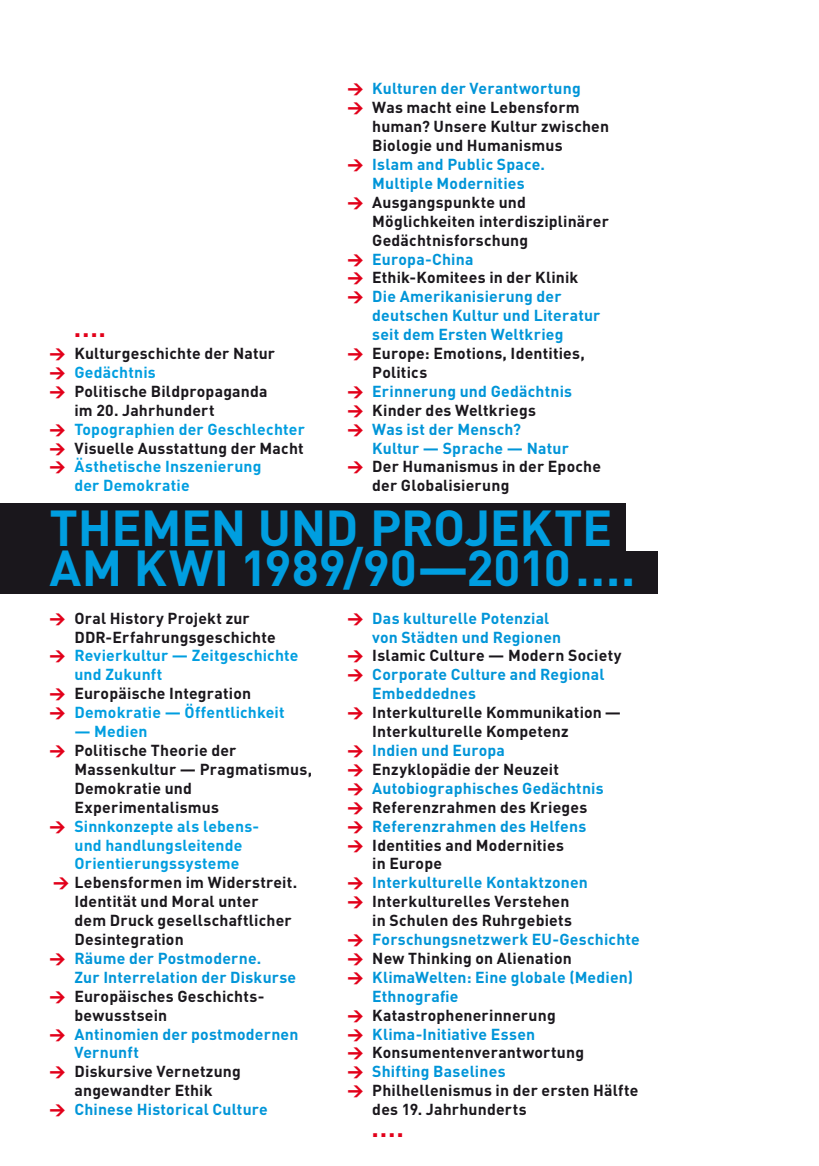
<style>
.page{position:relative;width:819px;height:1166px;background:#fff}
.page>*{position:absolute;margin:0;border:0;box-sizing:border-box;transform-origin:0 0}
.t1{font:700 49.88px/40.2px "FFDIN";letter-spacing:-.01em;color:#009ee0}
.t2{font:900 21px "FFDIN";color:#e2001a}
.t3{font:700 15.75px "FFDIN";letter-spacing:.01em;color:#1a171c}
.t4{font:700 15.75px "FFDIN";letter-spacing:.01em;color:#0095d8}
.t5{font:700 15.75px "FFDIN";letter-spacing:.015em;color:#009ee0}
.s1{font-weight:900;color:#e2001a}
</style>
<div class="page">
<div style="left:0;top:504px;width:625px;height:88px;background:#1a171c"></div>
<div style="left:0;top:551px;width:658px;height:42px;background:#1a171c"></div>
<p class="t4" style="left:347px;top:78px;width:235px"><span class="s1">&gt;</span> Kulturen der Verantwortung</p>
<p class="t3" style="left:347px;top:97px;width:234px"><span class="s1">&gt;</span> Was macht eine Lebensform</p>
<p class="t3" style="left:372px;top:116px;width:238px">human? Unsere Kultur zwischen</p>
<p class="t3" style="left:372px;top:135px;width:192px">Biologie und Humanismus</p>
<p class="t4" style="left:347px;top:154px;width:199px"><span class="s1">&gt;</span> Islam and Public Space.</p>
<p class="t4" style="left:372px;top:173px;width:154px">Multiple Modernities</p>
<p class="t3" style="left:347px;top:192px;width:180px"><span class="s1">&gt;</span> Ausgangspunkte und</p>
<p class="t3" style="left:372px;top:211px;width:238px">Möglichkeiten interdisziplinärer</p>
<p class="t3" style="left:372px;top:230px;width:157px">Gedächtnisforschung</p>
<p class="t4" style="left:347px;top:248px;width:127px"><span class="s1">&gt;</span> Europa-China</p>
<p class="t3" style="left:347px;top:267px;width:232px"><span class="s1">&gt;</span> Ethik-Komitees in der Klinik</p>
<p class="t4" style="left:347px;top:286px;width:215px"><span class="s1">&gt;</span> Die Amerikanisierung der</p>
<p class="t4" style="left:372px;top:305px;width:230px">deutschen Kultur und Literatur</p>
<p class="t4" style="left:372px;top:324px;width:193px">seit dem Ersten Weltkrieg</p>
<p class="t3" style="left:347px;top:343px;width:239px"><span class="s1">&gt;</span> Europe: Emotions, Identities,</p>
<p class="t3" style="left:372px;top:362px;width:56px">Politics</p>
<p class="t4" style="left:347px;top:381px;width:226px"><span class="s1">&gt;</span> Erinnerung und Gedächtnis</p>
<p class="t3" style="left:347px;top:400px;width:190px"><span class="s1">&gt;</span> Kinder des Weltkriegs</p>
<p class="t4" style="left:347px;top:419px;width:175px"><span class="s1">&gt;</span> Was ist der Mensch?</p>
<p class="t4" style="left:372px;top:437px;width:198px">Kultur — Sprache — Natur</p>
<p class="t3" style="left:347px;top:456px;width:255px"><span class="s1">&gt;</span> Der Humanismus in der Epoche</p>
<p class="t3" style="left:372px;top:475px;width:139px">der Globalisierung</p>
<h2 class="t2" style="left:50px;top:315px;width:57px"><sub>&gt;</sub> ....</h2>
<p class="t3" style="left:50px;top:343px;width:227px"><span class="s1">&gt;</span> Kulturgeschichte der Natur</p>
<p class="t5" style="left:50px;top:362px;width:108px"><span class="s1">&gt;</span> Gedächtnis</p>
<p class="t3" style="left:50px;top:381px;width:219px"><span class="s1">&gt;</span> Politische Bildpropaganda</p>
<p class="t3" style="left:74px;top:400px;width:142px">im 20. Jahrhundert</p>
<p class="t5" style="left:50px;top:419px;width:257px"><span class="s1">&gt;</span> Topographien der Geschlechter</p>
<p class="t3" style="left:50px;top:437px;width:255px"><span class="s1">&gt;</span> Visuelle Ausstattung der Macht</p>
<p class="t5" style="left:50px;top:456px;width:213px"><span class="s1">&gt;</span> Ästhetische Inszenierung</p>
<p class="t5" style="left:74px;top:475px;width:117px">der Demokratie</p>
<h1 class="t1" style="left:50px;top:506px;width:587px">THEMEN UND PROJEKTE<br>AM KWI 1989/90—2010 ....</h1>
<p class="t3" style="left:50px;top:608px;width:202px"><span class="s1">&gt;</span> Oral History Projekt zur</p>
<p class="t3" style="left:74px;top:626px;width:203px">DDR-Erfahrungsgeschichte</p>
<p class="t5" style="left:50px;top:645px;width:250px"><span class="s1">&gt;</span> Revierkultur — Zeitgeschichte</p>
<p class="t5" style="left:74px;top:664px;width:89px">und Zukunft</p>
<p class="t3" style="left:50px;top:683px;width:203px"><span class="s1">&gt;</span> Europäische Integration</p>
<p class="t5" style="left:50px;top:702px;width:236px"><span class="s1">&gt;</span> Demokratie — Öffentlichkeit</p>
<p class="t5" style="left:74px;top:721px;width:75px">— Medien</p>
<p class="t3" style="left:50px;top:740px;width:188px"><span class="s1">&gt;</span> Politische Theorie der</p>
<p class="t3" style="left:74px;top:759px;width:239px">Massenkultur — Pragmatismus,</p>
<p class="t3" style="left:74px;top:778px;width:119px">Demokratie und</p>
<p class="t3" style="left:74px;top:797px;width:146px">Experimentalismus</p>
<p class="t5" style="left:50px;top:815px;width:211px"><span class="s1">&gt;</span> Sinnkonzepte als lebens-</p>
<p class="t5" style="left:74px;top:834px;width:169px">und handlungsleitende</p>
<p class="t5" style="left:74px;top:853px;width:166px">Orientierungssysteme</p>
<p class="t3" style="left:53px;top:872px;width:245px"><span class="s1">&gt;</span> Lebensformen im Widerstreit.</p>
<p class="t3" style="left:74px;top:891px;width:185px">Identität und Moral unter</p>
<p class="t3" style="left:74px;top:910px;width:219px">dem Druck gesellschaftlicher</p>
<p class="t3" style="left:74px;top:929px;width:111px">Desintegration</p>
<p class="t4" style="left:50px;top:948px;width:213px"><span class="s1">&gt;</span> Räume der Postmoderne.</p>
<p class="t4" style="left:74px;top:967px;width:223px">Zur Interrelation der Diskurse</p>
<p class="t3" style="left:50px;top:986px;width:216px"><span class="s1">&gt;</span> Europäisches Geschichts-</p>
<p class="t3" style="left:74px;top:1004px;width:94px">bewusstsein</p>
<p class="t4" style="left:50px;top:1023px;width:250px"><span class="s1">&gt;</span> Antinomien der postmodernen</p>
<p class="t4" style="left:74px;top:1042px;width:66px">Vernunft</p>
<p class="t3" style="left:50px;top:1061px;width:193px"><span class="s1">&gt;</span> Diskursive Vernetzung</p>
<p class="t3" style="left:74px;top:1080px;width:139px">angewandter Ethik</p>
<p class="t4" style="left:50px;top:1099px;width:220px"><span class="s1">&gt;</span> Chinese Historical Culture</p>
<p class="t4" style="left:347px;top:608px;width:203px"><span class="s1">&gt;</span> Das kulturelle Potenzial</p>
<p class="t4" style="left:372px;top:626px;width:190px">von Städten und Regionen</p>
<p class="t3" style="left:347px;top:645px;width:276px"><span class="s1">&gt;</span> Islamic Culture — Modern Society</p>
<p class="t4" style="left:347px;top:664px;width:258px"><span class="s1">&gt;</span> Corporate Culture and Regional</p>
<p class="t4" style="left:372px;top:683px;width:105px">Embeddednes</p>
<p class="t3" style="left:347px;top:702px;width:275px"><span class="s1">&gt;</span> Interkulturelle Kommunikation —</p>
<p class="t3" style="left:372px;top:721px;width:198px">Interkulturelle Kompetenz</p>
<p class="t4" style="left:347px;top:740px;width:159px"><span class="s1">&gt;</span> Indien und Europa</p>
<p class="t3" style="left:347px;top:759px;width:213px"><span class="s1">&gt;</span> Enzyklopädie der Neuzeit</p>
<p class="t4" style="left:347px;top:778px;width:258px"><span class="s1">&gt;</span> Autobiographisches Gedächtnis</p>
<p class="t3" style="left:347px;top:797px;width:241px"><span class="s1">&gt;</span> Referenzrahmen des Krieges</p>
<p class="t4" style="left:347px;top:815px;width:240px"><span class="s1">&gt;</span> Referenzrahmen des Helfens</p>
<p class="t3" style="left:347px;top:834px;width:218px"><span class="s1">&gt;</span> Identities and Modernities</p>
<p class="t3" style="left:372px;top:853px;width:71px">in Europe</p>
<p class="t4" style="left:347px;top:872px;width:242px"><span class="s1">&gt;</span> Interkulturelle Kontaktzonen</p>
<p class="t3" style="left:347px;top:891px;width:223px"><span class="s1">&gt;</span> Interkulturelles Verstehen</p>
<p class="t3" style="left:372px;top:910px;width:201px">in Schulen des Ruhrgebiets</p>
<p class="t4" style="left:347px;top:929px;width:294px"><span class="s1">&gt;</span> Forschungsnetzwerk EU-Geschichte</p>
<p class="t3" style="left:347px;top:948px;width:226px"><span class="s1">&gt;</span> New Thinking on Alienation</p>
<p class="t4" style="left:347px;top:967px;width:287px"><span class="s1">&gt;</span> KlimaWelten: Eine globale (Medien)</p>
<p class="t4" style="left:372px;top:986px;width:88px">Ethnografie</p>
<p class="t3" style="left:347px;top:1004px;width:210px"><span class="s1">&gt;</span> Katastrophenerinnerung</p>
<p class="t4" style="left:347px;top:1023px;width:189px"><span class="s1">&gt;</span> Klima-Initiative Essen</p>
<p class="t3" style="left:347px;top:1042px;width:238px"><span class="s1">&gt;</span> Konsumentenverantwortung</p>
<p class="t4" style="left:347px;top:1061px;width:160px"><span class="s1">&gt;</span> Shifting Baselines</p>
<p class="t3" style="left:347px;top:1080px;width:292px"><span class="s1">&gt;</span> Philhellenismus in der ersten Hälfte</p>
<p class="t3" style="left:372px;top:1099px;width:156px">des 19. Jahrhunderts</p>
<h2 class="t2" style="left:372px;top:1115px;width:32px">....</h2>
</div>
